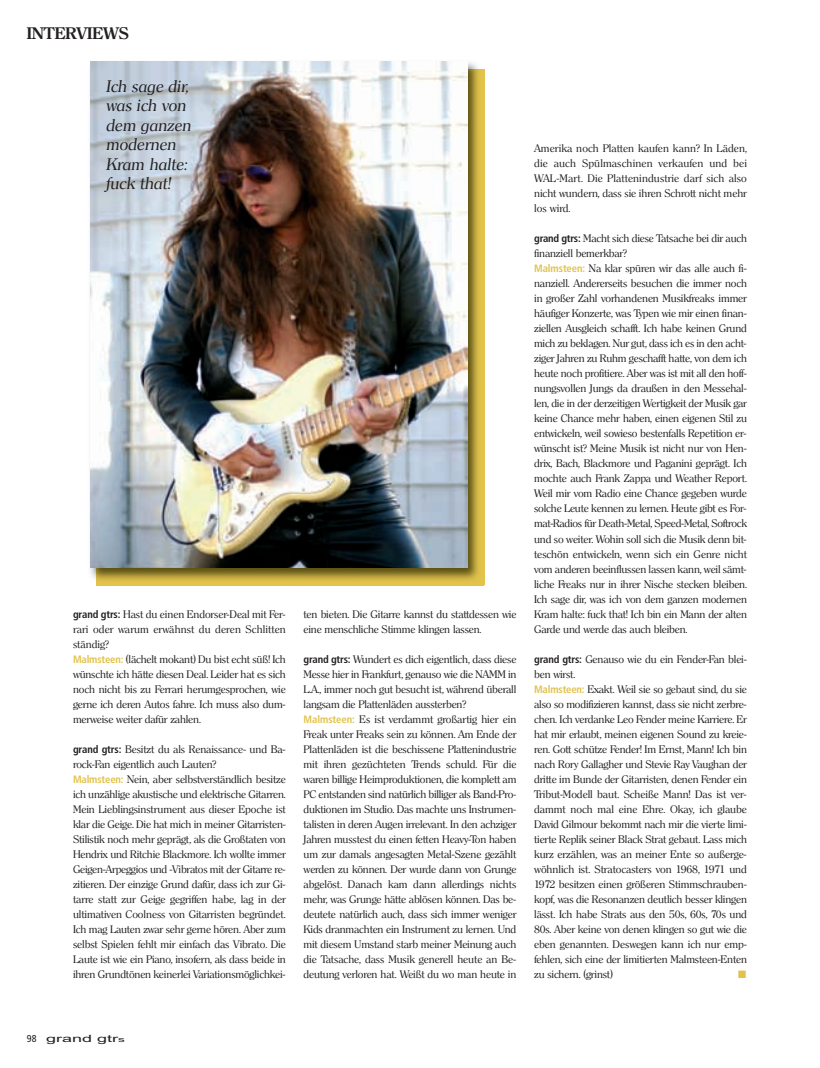
<style>
.page{position:relative;width:820px;height:1068px;background:#fff}
.page>*{position:absolute;margin:0;border:0;box-sizing:border-box;transform-origin:0 0}
.t1{font:italic 16.25px/19.5px "Clerface";color:#231f20}
.t2{font:600 16.25px "Clerface";color:#231f20}
.t3{font:10.62px/15px "Clerface";letter-spacing:-.015em;color:#231f20}
.t4{font:10.62px "Zapf Dingbats";color:#e1c24c}
.t5{font:10px "Arial";color:#231f20;scale:1.8 1}
.s1{font-family:"Frutiger";font-weight:700;font-stretch:condensed}
.s2{font-family:"Frutiger";font-weight:700;font-stretch:condensed;color:#e1c24c}
.s3{font-family:"Frutiger";font-stretch:condensed}
.s4{font-size:7.5px}
</style>
<div class="page">
<img style="left:90px;top:61px;width:395px;height:525px">
<h1 class="t2" style="left:27px;top:23px;width:103px">INTERVIEWS</h1>
<h1 class="t1" style="left:106px;top:76px;width:87px">Ich sage dir, was ich von dem ganzen modernen<br>Kram halte: fuck that!</h1>
<p class="t3" style="left:73px;top:606px;width:214px"><span class="s1">grand gtrs:</span> Hast du einen Endorser-Deal mit Fer&shy;rari oder warum erwähnst du deren Schlitten ständig?<br><span class="s2">Malmsteen:</span> (lächelt mokant) Du bist echt süß! Ich wünschte ich hätte diesen Deal. Leider hat es sich noch nicht bis zu Ferrari herumgesprochen, wie gerne ich deren Autos fahre. Ich muss also dum&shy;merweise weiter dafür zahlen.</p>
<p class="t3" style="left:73px;top:741px;width:214px"><span class="s1">grand gtrs:</span> Besitzt du als Renaissance- und Ba&shy;rock-Fan eigentlich auch Lauten?<br><span class="s2">Malmsteen:</span> Nein, aber selbstverständlich besitze ich unzählige akustische und elektrische Gitarren.<br>Mein Lieblingsinstrument aus dieser Epoche ist klar die Geige. Die hat mich in meiner Gitarristen-Stilistik noch mehr geprägt, als die Großtaten von Hendrix und Ritchie Blackmore. Ich wollte immer Geigen-Arpeggios und -Vibratos mit der Gitarre re&shy;zitieren. Der einzige Grund dafür, dass ich zur Gi&shy;tarre statt zur Geige gegriffen habe, lag in der ultimativen Coolness von Gitarristen begründet.<br>Ich mag Lauten zwar sehr gerne hören. Aber zum selbst Spielen fehlt mir einfach das Vibrato. Die Laute ist wie ein Piano, insofern, als dass beide in ihren Grundtönen keinerlei Variationsmöglichkei-</p>
<p class="t3" style="left:303px;top:606px;width:214px">ten bieten. Die Gitarre kannst du stattdessen wie eine menschliche Stimme klingen lassen.</p>
<p class="t3" style="left:303px;top:651px;width:214px"><span class="s1">grand gtrs:</span> Wundert es dich eigentlich, dass diese Messe hier in Frankfurt, genauso wie die NAMM in L.A., immer noch gut besucht ist, während überall langsam die Plattenläden aussterben?<br><span class="s2">Malmsteen:</span> Es ist verdammt großartig hier ein Freak unter Freaks sein zu können. Am Ende der Plattenläden ist die beschissene Plattenindustrie mit ihren gezüchteten Trends schuld. Für die waren billige Heimproduktionen, die komplett am PC entstanden sind natürlich billiger als Band-Pro&shy;duktionen im Studio. Das machte uns Instrumen&shy;talisten in deren Augen irrelevant. In den achziger Jahren musstest du einen fetten Heavy-Ton haben um zur damals angesagten Metal-Szene gezählt werden zu können. Der wurde dann von Grunge abgelöst. Danach kam dann allerdings nichts mehr, was Grunge hätte ablösen können. Das be&shy;deutete natürlich auch, dass sich immer weniger Kids dranmachten ein Instrument zu lernen. Und mit diesem Umstand starb meiner Meinung auch die Tatsache, dass Musik generell heute an Be&shy;deutung verloren hat. Weißt du wo man heute in</p>
<p class="t3" style="left:534px;top:141px;width:214px;text-align:justify">Amerika noch Platten kaufen kann? In Läden, die auch Spülmaschinen verkaufen und bei WAL-Mart. Die Plattenindustrie darf sich also nicht wundern, dass sie ihren Schrott nicht mehr los wird.</p>
<p class="t3" style="left:534px;top:231px;width:214px"><span class="s1">grand gtrs:</span> Macht sich diese Tatsache bei dir auch finanziell bemerkbar?<br><span class="s2">Malmsteen:</span> Na klar spüren wir das alle auch fi&shy;nanziell. Andererseits besuchen die immer noch in großer Zahl vorhandenen Musikfreaks immer häufiger Konzerte, was Typen wie mir einen finan&shy;ziellen Ausgleich schafft. Ich habe keinen Grund mich zu beklagen. Nur gut, dass ich es in den acht&shy;ziger Jahren zu Ruhm geschafft hatte, von dem ich heute noch profitiere. Aber was ist mit all den hoff&shy;nungsvollen Jungs da draußen in den Messehal&shy;len, die in der derzeitigen Wertigkeit der Musik gar keine Chance mehr haben, einen eigenen Stil zu entwickeln, weil sowieso bestenfalls Repetition er&shy;wünscht ist? Meine Musik ist nicht nur von Hen&shy;drix, Bach, Blackmore und Paganini geprägt. Ich mochte auch Frank Zappa und Weather Report.<br>Weil mir vom Radio eine Chance gegeben wurde solche Leute kennen zu lernen. Heute gibt es For&shy;mat-Radios für Death-Metal, Speed-Metal, Softrock und so weiter. Wohin soll sich die Musik denn bit&shy;teschön entwickeln, wenn sich ein Genre nicht vom anderen beeinflussen lassen kann, weil sämt&shy;liche Freaks nur in ihrer Nische stecken bleiben.<br>Ich sage dir, was ich von dem ganzen modernen Kram halte: fuck that! Ich bin ein Mann der alten Garde und werde das auch bleiben.</p>
<p class="t3" style="left:534px;top:651px;width:214px"><span class="s1">grand gtrs:</span> Genauso wie du ein Fender-Fan blei&shy;ben wirst.<br><span class="s2">Malmsteen:</span> Exakt. Weil sie so gebaut sind, du sie also so modifizieren kannst, dass sie nicht zerbre&shy;chen. Ich verdanke Leo Fender meine Karriere. Er hat mir erlaubt, meinen eigenen Sound zu kreie&shy;ren. Gott schütze Fender! Im Ernst, Mann! Ich bin nach Rory Gallagher und Stevie Ray Vaughan der dritte im Bunde der Gitarristen, denen Fender ein Tribut-Modell baut. Scheiße Mann! Das ist ver&shy;dammt noch mal eine Ehre. Okay, ich glaube David Gilmour bekommt nach mir die vierte limi&shy;tierte Replik seiner Black Strat gebaut. Lass mich kurz erzählen, was an meiner Ente so außerge&shy;wöhnlich ist. Stratocasters von 1968, 1971 und 1972 besitzen einen größeren Stimmschrauben&shy;kopf, was die Resonanzen deutlich besser klingen lässt. Ich habe Strats aus den 50s, 60s, 70s und 80s. Aber keine von denen klingen so gut wie die eben genannten. Deswegen kann ich nur emp&shy;fehlen, sich eine der limitierten Malmsteen-Enten zu sichern. (grinst)</p>
<p class="t4" style="left:737px;top:967px;width:10px">■</p>
<p class="t5" style="left:27px;top:1031px;width:56px"><span class="s3">98</span> grand gtr<span class="s4">s</span></p>
</div>
